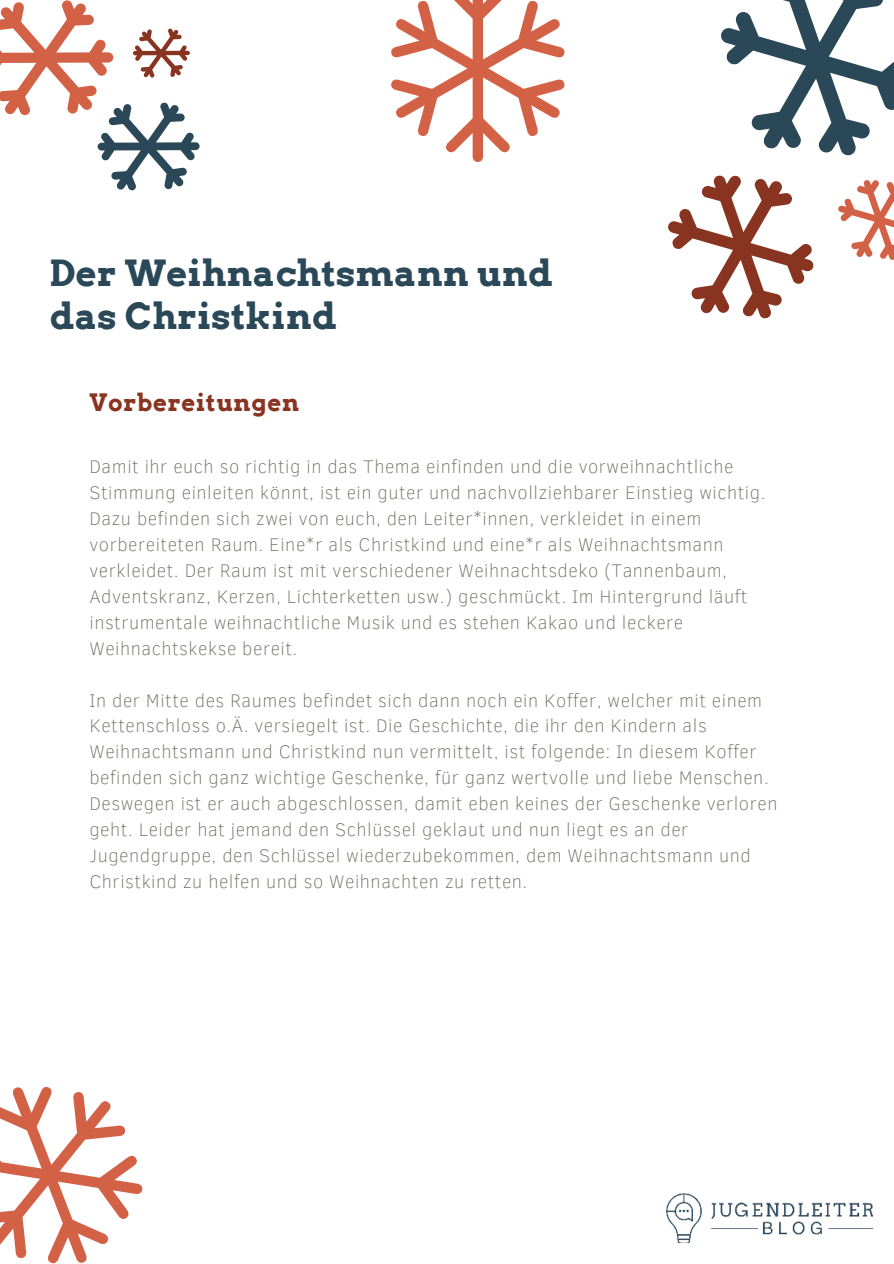
<style>
.page{position:relative;width:894px;height:1264px;background:#fff}
.page>*{position:absolute;margin:0;border:0;box-sizing:border-box;transform-origin:0 0}
.t1{font:700 36px/42.8px "Arvo";letter-spacing:.01em;color:#2a4858}
.t2{font:700 24px "Arvo";letter-spacing:.03em;color:#883420}
.t3{font:100 18.75px/26px "Clear Sans";letter-spacing:.03em;color:#696963}
</style>
<div class="page">
<svg style="left:0;top:0;width:199px;height:190px"></svg>
<svg style="left:721px;top:0;width:172px;height:156px"></svg>
<svg style="left:668px;top:175px;width:145px;height:144px"></svg>
<svg style="left:838px;top:180px;width:55px;height:80px"></svg>
<svg style="left:391px;top:0;width:174px;height:162px"></svg>
<svg style="left:0;top:1087px;width:143px;height:176px"></svg>
<img style="left:666px;top:1193px;width:205px;height:49px">
<h1 class="t1" style="left:50px;top:252px;width:504px">Der Weihnachtsmann und das Christkind</h1>
<p class="t2" style="left:89px;top:387px;width:211px">Vorbereitungen</p>
<p class="t3" style="left:89px;top:454px;width:677px">Damit ihr euch so richtig in das Thema einfinden und die vorweihnachtliche Stimmung einleiten könnt, ist ein guter und nachvollziehbarer Einstieg wichtig.<br>Dazu befinden sich zwei von euch, den Leiter*innen, verkleidet in einem vorbereiteten Raum. Eine*r als Christkind und eine*r als Weihnachtsmann verkleidet. Der Raum ist mit verschiedener Weihnachtsdeko (Tannenbaum, Adventskranz, Kerzen, Lichterketten usw.) geschmückt. Im Hintergrund läuft instrumentale weihnachtliche Musik und es stehen Kakao und leckere Weihnachtskekse bereit.</p>
<p class="t3" style="left:89px;top:687px;width:689px">In der Mitte des Raumes befindet sich dann noch ein Koffer, welcher mit einem Kettenschloss o.Ä. versiegelt ist. Die Geschichte, die ihr den Kindern als Weihnachtsmann und Christkind nun vermittelt, ist folgende: In diesem Koffer befinden sich ganz wichtige Geschenke, für ganz wertvolle und liebe Menschen.<br>Deswegen ist er auch abgeschlossen, damit eben keines der Geschenke verloren geht. Leider hat jemand den Schlüssel geklaut und nun liegt es an der Jugendgruppe, den Schlüssel wiederzubekommen, dem Weihnachtsmann und Christkind zu helfen und so Weihnachten zu retten.</p>
</div>
